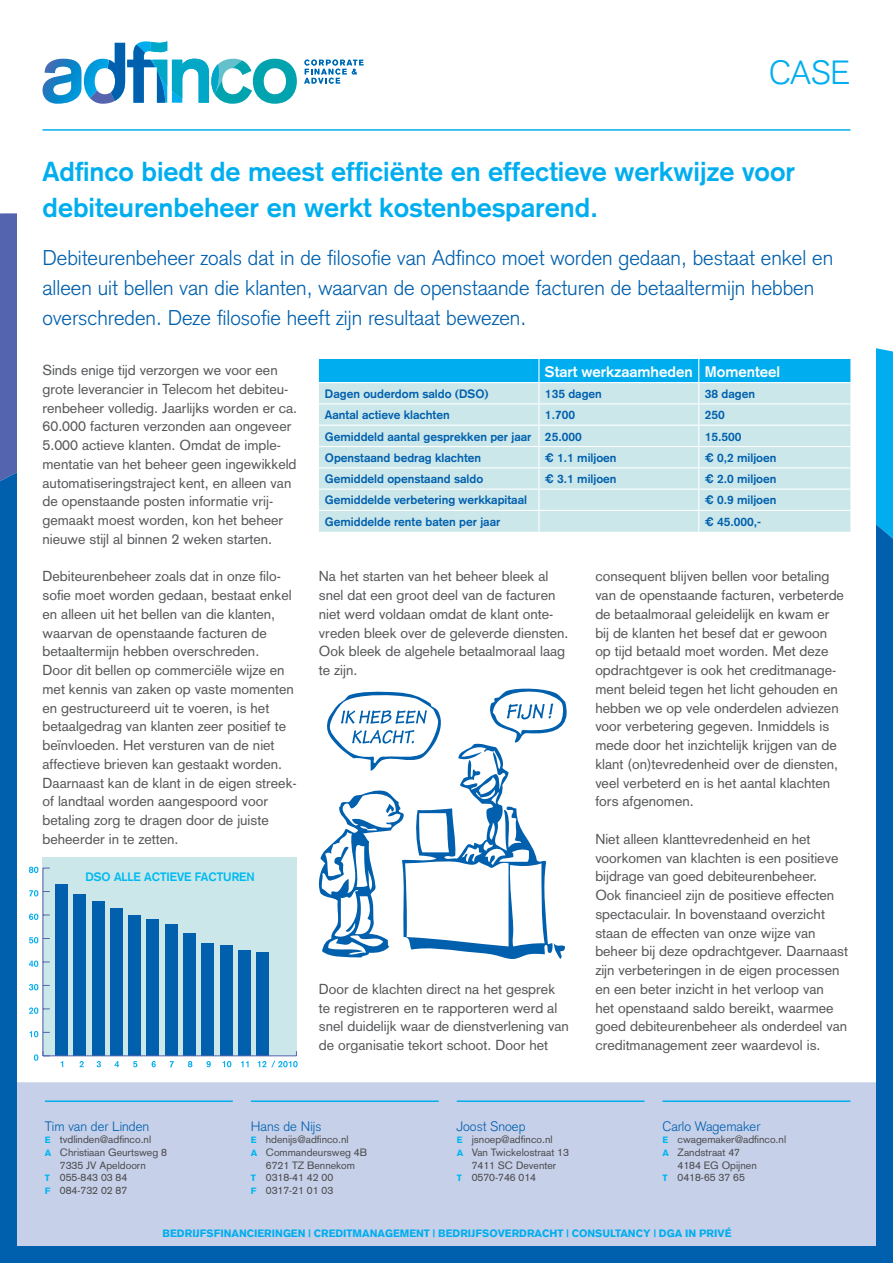
<style>
.page{position:relative;width:893px;height:1263px;background:#fff}
.page>*{position:absolute;margin:0;border:0;box-sizing:border-box;transform-origin:0 0}
.t1{font:300 33px "Akzidenz Grotesk";color:#00aeef}
.t2{font:700 27px/36px "Akzidenz Grotesk";color:#00aeef}
.t3{font:300 21px/30px "Akzidenz Grotesk";color:#0160ae}
.t4{font:700 15px "Akzidenz Grotesk";color:#fff}
.t5{font:14.25px/18.8px "Akzidenz Grotesk";color:#57585a}
.t6{font:300 13.5px "Akzidenz Grotesk";color:#0160ae}
.t7{font:700 12px "Akzidenz Grotesk";color:#0160ae}
.t8{font:700 12px "Akzidenz Grotesk";color:#00baf1}
.t9{font:10.5px "Akzidenz Grotesk";color:#4b4c4d}
.t10{font:900 10.5px "Akzidenz Grotesk";color:#00aeef}
.s1{font-family:"Helvetica"}
.s2{font-weight:900;font-size:9px;color:#00b6f0}
</style>
<div class="page">
<div style="left:0;top:213px;width:17px;height:259px;background:#5564ae"></div>
<div style="left:876px;top:348px;width:17px;height:124px;background:#00aeef"></div>
<div style="left:0;top:472px;width:893px;height:791px;background:#0160ae"></div>
<div style="left:17px;top:174px;width:859px;height:908px;background:#fff"></div>
<div style="left:17px;top:1082px;width:859px;height:164px;background:#c7d0e9"></div>
<hr style="left:45px;top:1100px;width:188px;height:2px;background:#00aeef">
<hr style="left:251px;top:1100px;width:188px;height:2px;background:#00aeef">
<hr style="left:457px;top:1100px;width:188px;height:2px;background:#00aeef">
<hr style="left:663px;top:1100px;width:187px;height:2px;background:#00aeef">
<svg style="left:304px;top:60px;width:60px;height:24px"></svg>
<svg style="left:90px;top:41px;width:207px;height:63px"></svg>
<img style="left:43px;top:59px;width:39px;height:45px">
<img style="left:84px;top:59px;width:25px;height:39px">
<hr style="left:43px;top:129px;width:807px;height:2px;background:#00aeef">
<div style="left:43px;top:857px;width:254px;height:199px;background:#cbe7ea"></div>
<svg style="left:319px;top:359px;width:531px;height:173px;background:#b2e0eb"></svg>
<div style="left:256px;top:952px;width:13px;height:104px;background:#0160ae"></div>
<div style="left:238px;top:950px;width:13px;height:106px;background:#0160ae"></div>
<div style="left:220px;top:945px;width:12px;height:111px;background:#0160ae"></div>
<div style="left:201px;top:943px;width:13px;height:113px;background:#0160ae"></div>
<div style="left:183px;top:934px;width:13px;height:122px;background:#0160ae"></div>
<div style="left:165px;top:924px;width:13px;height:132px;background:#0160ae"></div>
<div style="left:147px;top:920px;width:12px;height:136px;background:#0160ae"></div>
<div style="left:128px;top:915px;width:13px;height:141px;background:#0160ae"></div>
<div style="left:110px;top:908px;width:13px;height:148px;background:#0160ae"></div>
<div style="left:92px;top:901px;width:12px;height:155px;background:#0160ae"></div>
<div style="left:73px;top:894px;width:13px;height:162px;background:#0160ae"></div>
<div style="left:55px;top:884px;width:13px;height:172px;background:#0160ae"></div>
<svg style="left:80px;top:1061px;width:4px;height:6px"></svg>
<svg style="left:97px;top:1061px;width:4px;height:6px"></svg>
<svg style="left:114px;top:1061px;width:5px;height:6px"></svg>
<svg style="left:133px;top:1061px;width:4px;height:6px"></svg>
<svg style="left:152px;top:1061px;width:4px;height:6px"></svg>
<svg style="left:170px;top:1061px;width:4px;height:6px"></svg>
<svg style="left:188px;top:1061px;width:4px;height:6px"></svg>
<svg style="left:207px;top:1061px;width:4px;height:6px"></svg>
<svg style="left:222px;top:1061px;width:9px;height:6px"></svg>
<svg style="left:241px;top:1061px;width:8px;height:6px"></svg>
<hr style="left:43px;top:1055px;width:253px;height:1px;background:#5564ae">
<svg style="left:258px;top:1051px;width:40px;height:16px"></svg>
<hr style="left:42px;top:868px;width:1px;height:188px;background:#5564ae">
<svg style="left:34px;top:1051px;width:16px;height:10px"></svg>
<svg style="left:29px;top:1031px;width:21px;height:6px"></svg>
<svg style="left:29px;top:1007px;width:21px;height:7px"></svg>
<svg style="left:29px;top:984px;width:21px;height:6px"></svg>
<svg style="left:29px;top:960px;width:21px;height:7px"></svg>
<svg style="left:29px;top:937px;width:21px;height:6px"></svg>
<svg style="left:29px;top:913px;width:21px;height:7px"></svg>
<svg style="left:29px;top:890px;width:21px;height:6px"></svg>
<svg style="left:29px;top:867px;width:21px;height:6px"></svg>
<svg style="left:318px;top:688px;width:249px;height:271px"></svg>
<h1 class="t1" style="left:769px;top:53px;width:83px">CASE</h1>
<h2 class="t2" style="left:43px;top:153px;width:754px">Adfinco biedt de meest efficiënte en effectieve werkwijze voor debiteurenbeheer en werkt kostenbesparend.</h2>
<p class="t3" style="left:43px;top:243px;width:792px">Debiteurenbeheer zoals dat in de filosofie van Adfinco moet worden gedaan, bestaat enkel en alleen uit bellen van die klanten, waarvan de openstaande facturen de betaaltermijn hebben overschreden. Deze filosofie heeft zijn resultaat bewezen.</p>
<p class="t4" style="left:545px;top:362px;width:237px">Start werkzaamheden Momenteel</p>
<p class="t7" style="left:325px;top:387px;width:165px">Dagen ouderdom saldo (DSO)</p>
<p class="t7" style="left:545px;top:387px;width:58px">135 dagen</p>
<p class="t7" style="left:705px;top:387px;width:52px">38 dagen</p>
<p class="t7" style="left:325px;top:408px;width:126px">Aantal actieve klachten</p>
<p class="t7" style="left:545px;top:408px;width:32px">1.700</p>
<p class="t7" style="left:705px;top:408px;width:22px">250</p>
<p class="t7" style="left:325px;top:429px;width:258px">Gemiddeld aantal gesprekken per jaar 25.000</p>
<p class="t7" style="left:705px;top:429px;width:38px">15.500</p>
<p class="t7" style="left:325px;top:450px;width:158px">Openstaand bedrag klachten</p>
<p class="t7" style="left:545px;top:450px;width:73px"><span class="s1">€</span> 1.1 miljoen</p>
<p class="t7" style="left:705px;top:450px;width:73px"><span class="s1">€</span> 0,2 miljoen</p>
<p class="t7" style="left:325px;top:472px;width:160px">Gemiddeld openstaand saldo</p>
<p class="t7" style="left:545px;top:472px;width:73px"><span class="s1">€</span> 3.1 miljoen</p>
<p class="t7" style="left:705px;top:472px;width:73px"><span class="s1">€</span> 2.0 miljoen</p>
<p class="t7" style="left:325px;top:493px;width:204px">Gemiddelde verbetering werkkapitaal</p>
<p class="t7" style="left:705px;top:493px;width:73px"><span class="s1">€</span> 0.9 miljoen</p>
<p class="t7" style="left:325px;top:514px;width:177px">Gemiddelde rente baten per jaar</p>
<p class="t7" style="left:705px;top:514px;width:58px"><span class="s1">€</span> 45.000,-</p>
<p class="t5" style="left:43px;top:361px;width:256px">Sinds enige tijd verzorgen we voor een grote leverancier in Telecom het debiteu&shy;renbeheer volledig. Jaarlijks worden er ca.<br>60.000 facturen verzonden aan ongeveer 5.000 actieve klanten. Omdat de imple&shy;mentatie van het beheer geen ingewikkeld automatiseringstraject kent, en alleen van de openstaande posten informatie vrij&shy;gemaakt moest worden, kon het beheer nieuwe stijl al binnen 2 weken starten.</p>
<p class="t5" style="left:43px;top:567px;width:256px">Debiteurenbeheer zoals dat in onze filo&shy;sofie moet worden gedaan, bestaat enkel en alleen uit het bellen van die klanten, waarvan de openstaande facturen de betaaltermijn hebben overschreden.<br>Door dit bellen op commerciële wijze en met kennis van zaken op vaste momenten en gestructureerd uit te voeren, is het betaalgedrag van klanten zeer positief te beïnvloeden. Het versturen van de niet affectieve brieven kan gestaakt worden.<br>Daarnaast kan de klant in de eigen streek&shy;of landtaal worden aangespoord voor betaling zorg te dragen door de juiste beheerder in te zetten.</p>
<p class="t8" style="left:85px;top:870px;width:171px">DSO ALLE ACTIEVE FACTUREN</p>
<p class="t5" style="left:319px;top:567px;width:251px">Na het starten van het beheer bleek al snel dat een groot deel van de facturen niet werd voldaan omdat de klant onte&shy;vreden bleek over de geleverde diensten.<br>Ook bleek de algehele betaalmoraal laag te zijn.</p>
<p class="t5" style="left:595px;top:567px;width:250px">consequent blijven bellen voor betaling van de openstaande facturen, verbeterde de betaalmoraal geleidelijk en kwam er bij de klanten het besef dat er gewoon op tijd betaald moet worden. Met deze opdrachtgever is ook het creditmanage&shy;ment beleid tegen het licht gehouden en hebben we op vele onderdelen adviezen voor verbetering gegeven. Inmiddels is mede door het inzichtelijk krijgen van de klant (on)tevredenheid over de diensten, veel verbeterd en is het aantal klachten fors afgenomen.</p>
<p class="t5" style="left:595px;top:829px;width:254px">Niet alleen klanttevredenheid en het voorkomen van klachten is een positieve bijdrage van goed debiteurenbeheer.<br>Ook financieel zijn de positieve effecten spectaculair. In bovenstaand overzicht staan de effecten van onze wijze van beheer bij deze opdrachtgever. Daarnaast zijn verbeteringen in de eigen processen en een beter inzicht in het verloop van<br>het openstaand saldo bereikt, waarmee goed debiteurenbeheer als onderdeel van creditmanagement zeer waardevol is.</p>
<p class="t5" style="left:319px;top:979px;width:252px">Door de klachten direct na het gesprek te registreren en te rapporteren werd al snel duidelijk waar de dienstverlening van de organisatie tekort schoot. Door het</p>
<p class="t6" style="left:45px;top:1118px;width:106px">Tim van der Linden</p>
<p class="t9" style="left:45px;top:1133px;width:108px"><span class="s2">E</span> tvdlinden@adfinco.nl</p>
<p class="t9" style="left:45px;top:1146px;width:123px"><span class="s2">A</span> Christiaan Geurtsweg 8</p>
<p class="t9" style="left:60px;top:1159px;width:87px">7335 JV Apeldoorn</p>
<p class="t9" style="left:45px;top:1171px;width:84px"><span class="s2">T</span> 055-843 03 84</p>
<p class="t9" style="left:45px;top:1184px;width:84px"><span class="s2">F</span> 084-732 02 87</p>
<p class="t6" style="left:251px;top:1118px;width:72px">Hans de Nijs</p>
<p class="t9" style="left:251px;top:1133px;width:99px"><span class="s2">E</span> hdenijs@adfinco.nl</p>
<p class="t9" style="left:251px;top:1146px;width:118px"><span class="s2">A</span> Commandeursweg 4B</p>
<p class="t9" style="left:266px;top:1159px;width:91px">6721 TZ Bennekom</p>
<p class="t9" style="left:251px;top:1171px;width:84px"><span class="s2">T</span> 0318-41 42 00</p>
<p class="t9" style="left:251px;top:1184px;width:84px"><span class="s2">F</span> 0317-21 01 03</p>
<p class="t6" style="left:457px;top:1118px;width:70px">Joost Snoep</p>
<p class="t9" style="left:457px;top:1133px;width:97px"><span class="s2">E</span> jsnoep@adfinco.nl</p>
<p class="t9" style="left:457px;top:1146px;width:114px"><span class="s2">A</span> Van Twickelostraat 13</p>
<p class="t9" style="left:472px;top:1159px;width:86px">7411 SC Deventer</p>
<p class="t9" style="left:457px;top:1171px;width:81px"><span class="s2">T</span> 0570-746 014</p>
<p class="t6" style="left:663px;top:1118px;width:99px">Carlo Wagemaker</p>
<p class="t9" style="left:663px;top:1133px;width:125px"><span class="s2">E</span> cwagemaker@adfinco.nl</p>
<p class="t9" style="left:663px;top:1146px;width:79px"><span class="s2">A</span> Zandstraat 47</p>
<p class="t9" style="left:678px;top:1159px;width:81px">4184 EG Opijnen</p>
<p class="t9" style="left:663px;top:1171px;width:84px"><span class="s2">T</span> 0418-65 37 65</p>
<p class="t10" style="left:163px;top:1227px;width:570px">BEDRIJFSFINANCIERINGEN | CREDITMANAGEMENT | BEDRIJFSOVERDRACHT | CONSULTANCY | DGA IN PRIVÉ</p>
</div>
